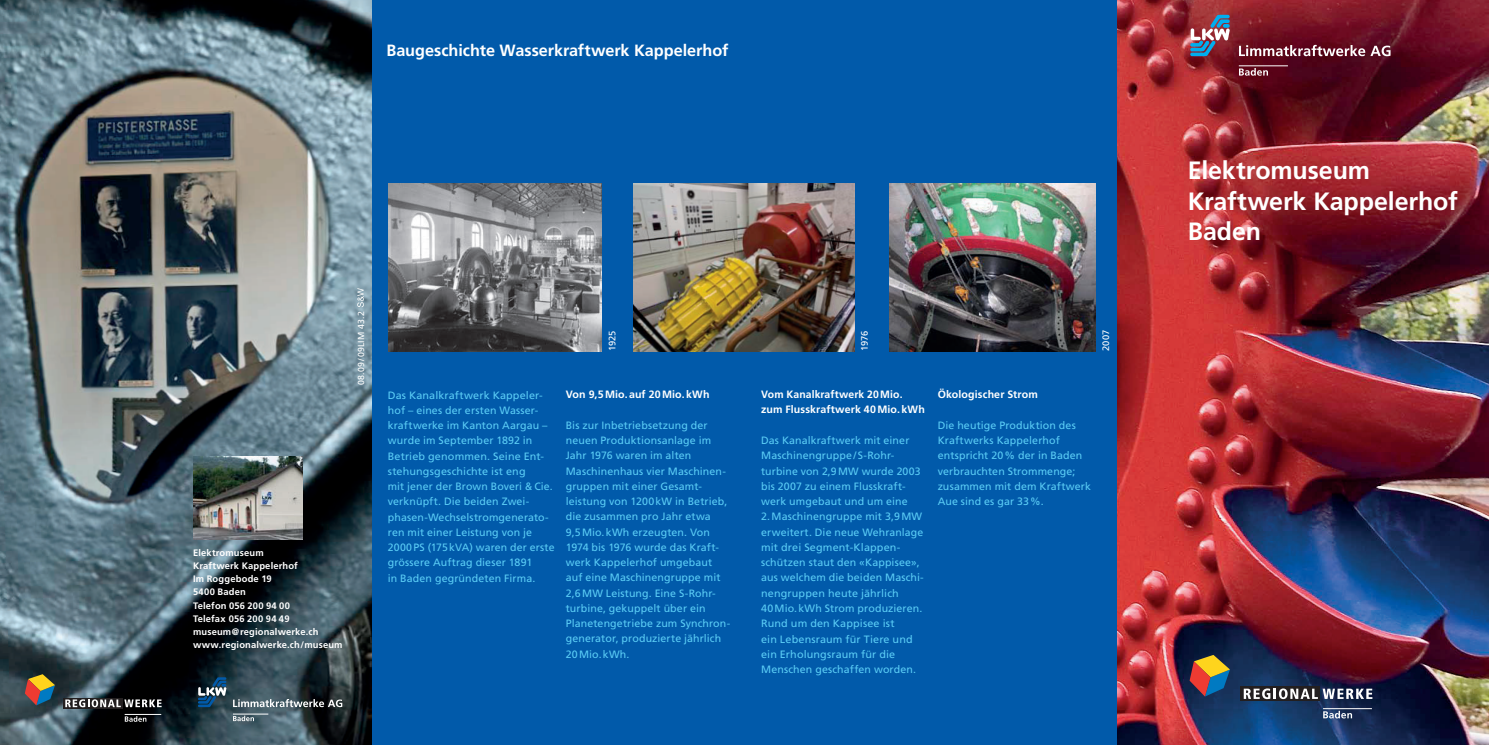
<style>
.page{position:relative;width:1489px;height:745px;background:#fff}
.page>*{position:absolute;margin:0;border:0;box-sizing:border-box;transform-origin:0 0}
.t1{font:700 25px/30px "Frutiger";letter-spacing:-.005em;color:#fff}
.t2{font:700 16.25px "Frutiger";letter-spacing:-.005em;color:#fff}
.t3{font:10.62px/15.2px "Frutiger";letter-spacing:.01em;color:#5accf5}
.t4{font:700 10.62px/15.2px "Frutiger";letter-spacing:.01em;color:#fff}
.t5{font:700 9.38px/13.1px "Frutiger";letter-spacing:.015em;color:#fff}
.t6{font:9.38px "Frutiger";color:#fff}
.t7{font:8.75px "Frutiger";letter-spacing:.03em;color:#fff}
</style>
<div class="page">
<img style="left:1116px;top:0;width:372px;height:744px">
<img style="left:0;top:0;width:372px;height:744px">
<div style="left:372px;top:0;width:744px;height:744px;background:#015aaa"></div>
<img style="left:889px;top:183px;width:206px;height:168px">
<svg style="left:1238px;top:68px;width:29px;height:8px"></svg>
<hr style="left:1238px;top:66px;width:49px;height:1px;background:#fff">
<svg style="left:1190px;top:15px;width:39px;height:41px;background:#826e82"></svg>
<svg style="left:1238px;top:45px;width:152px;height:11px"></svg>
<svg style="left:357px;top:288px;width:7px;height:19px"></svg>
<svg style="left:63px;top:697px;width:59px;height:11px"></svg>
<svg style="left:65px;top:699px;width:97px;height:7px"></svg>
<svg style="left:125px;top:715px;width:21px;height:6px"></svg>
<hr style="left:125px;top:713px;width:36px;height:1px;background:#fff">
<svg style="left:25px;top:673px;width:30px;height:32px"></svg>
<svg style="left:1240px;top:686px;width:79px;height:14px"></svg>
<svg style="left:1243px;top:688px;width:129px;height:10px"></svg>
<svg style="left:1322px;top:710px;width:29px;height:8px"></svg>
<hr style="left:1322px;top:707px;width:49px;height:1px;background:#fff">
<svg style="left:1189px;top:654px;width:40px;height:42px;background:#7a644f"></svg>
<svg style="left:233px;top:715px;width:21px;height:5px"></svg>
<hr style="left:233px;top:713px;width:35px;height:1px;background:#fff">
<svg style="left:198px;top:676px;width:28px;height:30px"></svg>
<svg style="left:233px;top:698px;width:109px;height:8px"></svg>
<img style="left:388px;top:183px;width:213px;height:168px">
<img style="left:633px;top:183px;width:221px;height:168px">
<img style="left:193px;top:456px;width:109px;height:83px">
<h2 class="t2" style="left:386px;top:41px;width:343px">Baugeschichte Wasserkraftwerk Kappelerhof</h2>
<p class="t7" style="left:356px;top:385px;width:75px;rotate:-90deg">08.09/09LIM 43.2</p>
<p class="t5" style="left:193px;top:546px;width:151px">Elektromuseum<br>Kraftwerk Kappelerhof<br>Im Roggebode 19<br>5400 Baden<br>Telefon 056 200 94 00<br>Telefax 056 200 94 49 museum@regionalwerke.ch www.regionalwerke.ch/museum</p>
<p class="t6" style="left:606px;top:351px;width:22px;rotate:-90deg">1925</p>
<p class="t6" style="left:858px;top:351px;width:22px;rotate:-90deg">1976</p>
<p class="t6" style="left:1100px;top:351px;width:23px;rotate:-90deg">2007</p>
<p class="t3" style="left:388px;top:387px;width:168px">Das Kanalkraftwerk Kappeler&shy;hof – eines der ersten Wasser&shy;kraftwerke im Kanton Aargau – wurde im September 1892 in<br>Betrieb genommen. Seine Ent&shy;stehungsgeschichte ist eng<br>mit jener der Brown Boveri &amp; Cie. verknüpft. Die beiden Zwei&shy;phasen-Wechselstromgenerato&shy;ren mit einer Leistung von je<br>2000PS (175kVA) waren der erste grössere Auftrag dieser 1891<br>in Baden gegründeten Firma.</p>
<p class="t4" style="left:566px;top:386px;width:145px">Von 9,5Mio.auf 20Mio.kWh</p>
<p class="t3" style="left:566px;top:417px;width:166px">Bis zur Inbetriebsetzung der neuen Produktionsanlage im<br>Jahr 1976 waren im alten<br>Maschinenhaus vier Maschinen&shy;gruppen mit einer Gesamt&shy;leistung von 1200kW in Betrieb, die zusammen pro Jahr etwa<br>9,5Mio.kWh erzeugten. Von<br>1974 bis 1976 wurde das Kraft&shy;werk Kappelerhof umgebaut auf eine Maschinengruppe mit<br>2,6MW Leistung. Eine S-Rohr&shy;turbine, gekuppelt über ein<br>Planetengetriebe zum Synchron&shy;generator, produzierte jährlich<br>20Mio.kWh.</p>
<p class="t4" style="left:761px;top:386px;width:165px">Vom Kanalkraftwerk 20Mio. zum Flusskraftwerk 40Mio.kWh</p>
<p class="t3" style="left:761px;top:432px;width:164px">Das Kanalkraftwerk mit einer<br>Maschinengruppe/S-Rohr&shy;turbine von 2,9MW wurde 2003 bis 2007 zu einem Flusskraft&shy;werk umgebaut und um eine<br>2.Maschinengruppe mit 3,9MW erweitert. Die neue Wehranlage mit drei Segment-Klappen&shy;schützen staut den «Kappisee», aus welchem die beiden Maschi&shy;nengruppen heute jährlich<br>40Mio.kWh Strom produzieren.<br>Rund um den Kappisee ist<br>ein Lebensraum für Tiere und ein Erholungsraum für die<br>Menschen geschaffen worden.</p>
<p class="t4" style="left:937px;top:386px;width:102px">Ökologischer Strom</p>
<p class="t3" style="left:937px;top:417px;width:155px">Die heutige Produktion des<br>Kraftwerks Kappelerhof entspricht 20% der in Baden verbrauchten Strommenge; zusammen mit dem Kraftwerk<br>Aue sind es gar 33%.</p>
<h1 class="t1" style="left:1187px;top:156px;width:272px">Elektromuseum<br>Kraftwerk Kappelerhof<br>Baden</h1>
</div>
